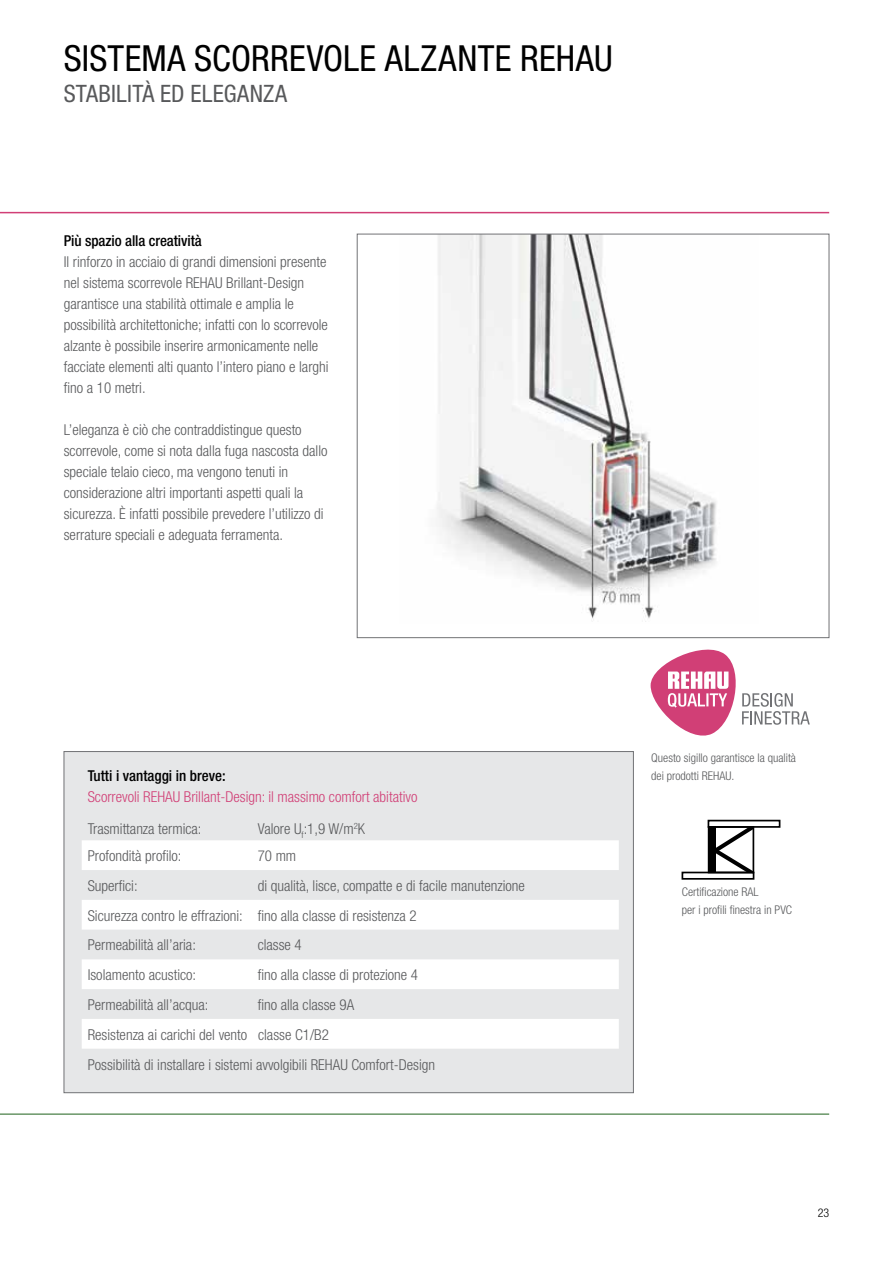
<style>
.page{position:relative;width:893px;height:1263px;background:#fff}
.page>*{position:absolute;margin:0;border:0;box-sizing:border-box;transform-origin:0 0}
.t1{font:condensed 36px "Helvetica Neue";letter-spacing:.01em;color:#000}
.t2{font:condensed 24px "Helvetica Neue";letter-spacing:.005em;color:#58595b}
.t3{font:300 condensed 15px/21px "Helvetica Neue";color:#58595b}
.t4{font:300 condensed 15px "Helvetica Neue";color:#d13f76}
.t5{font:500 condensed 15px "Helvetica Neue";letter-spacing:-.005em;color:#000}
.t6{font:300 condensed 12px/18px "Helvetica Neue";color:#58595b}
.t7{font:300 condensed 12px "Helvetica Neue";color:#000}
</style>
<div class="page">
<hr style="left:0;top:212px;width:829px;height:1px;background:#d13f76">
<hr style="left:0;top:1113px;width:829px;height:2px;background:#699667">
<svg style="left:651px;top:649px;width:159px;height:87px"></svg>
<div style="left:64px;top:751px;width:570px;height:342px;background:#e6e7e8;border:1px solid #717275"></div>
<svg style="left:82px;top:840px;width:537px;height:209px;fill:#fff"></svg>
<svg style="left:681px;top:819px;width:100px;height:61px"></svg>
<div style="left:708px;top:826px;width:46px;height:47px;border:2px solid #000"></div>
<img style="left:437px;top:236px;width:279px;height:386px">
<h1 class="t1" style="left:64px;top:37px;width:550px">SISTEMA SCORREVOLE ALZANTE REHAU</h1>
<h2 class="t2" style="left:64px;top:80px;width:225px">STABILITÀ ED ELEGANZA</h2>
<p class="t5" style="left:64px;top:232px;width:139px">Più spazio alla creatività</p>
<p class="t3" style="left:64px;top:252px;width:266px">Il rinforzo in acciaio di grandi dimensioni presente nel sistema scorrevole REHAU Brillant-Design garantisce una stabilità ottimale e amplia le possibilità architettoniche; infatti con lo scorrevole alzante è possibile inserire armonicamente nelle facciate elementi alti quanto l’intero piano e larghi fino a 10 metri.</p>
<p class="t3" style="left:64px;top:420px;width:265px">L’eleganza è ciò che contraddistingue questo scorrevole, come si nota dalla fuga nascosta dallo speciale telaio cieco, ma vengono tenuti in considerazione altri importanti aspetti quali la sicurezza. È infatti possibile prevedere l’utilizzo di serrature speciali e adeguata ferramenta.</p>
<p class="t5" style="left:88px;top:767px;width:139px">Tutti i vantaggi in breve:</p>
<p class="t4" style="left:88px;top:788px;width:331px">Scorrevoli REHAU Brillant-Design: il massimo comfort abitativo</p>
<p class="t3" style="left:88px;top:818px;width:115px">Trasmittanza termica:</p>
<p class="t3" style="left:258px;top:818px;width:109px">Valore U<sub>f</sub>:1,9 W/m<sup>2</sup>K</p>
<p class="t3" style="left:88px;top:845px;width:95px">Profondità profilo:</p>
<p class="t3" style="left:258px;top:845px;width:40px">70 mm</p>
<p class="t3" style="left:88px;top:875px;width:51px">Superfici:</p>
<p class="t3" style="left:88px;top:870px;width:439px;line-height:29.8px;text-indent:170px">di qualità, lisce, compatte e di facile manutenzione<br>Sicurezza contro le effrazioni: fino alla classe di resistenza 2<br>Permeabilità all’aria:</p>
<p class="t3" style="left:258px;top:935px;width:46px">classe 4</p>
<p class="t3" style="left:88px;top:964px;width:110px">Isolamento acustico:</p>
<p class="t3" style="left:258px;top:964px;width:162px">fino alla classe di protezione 4</p>
<p class="t3" style="left:88px;top:994px;width:122px">Permeabilità all’acqua:</p>
<p class="t3" style="left:88px;top:990px;width:349px;line-height:29.7px;text-indent:170px">fino alla classe 9A<br>Resistenza ai carichi del vento classe C1/B2<br>Possibilità di installare i sistemi avvolgibili REHAU Comfort-Design</p>
<p class="t6" style="left:651px;top:748px;width:146px">Questo sigillo garantisce la qualità dei prodotti REHAU.</p>
<p class="t6" style="left:682px;top:883px;width:112px">Certificazione RAL<br>per i profili finestra in PVC</p>
<p class="t7" style="left:818px;top:1206px;width:13px">23</p>
</div>
